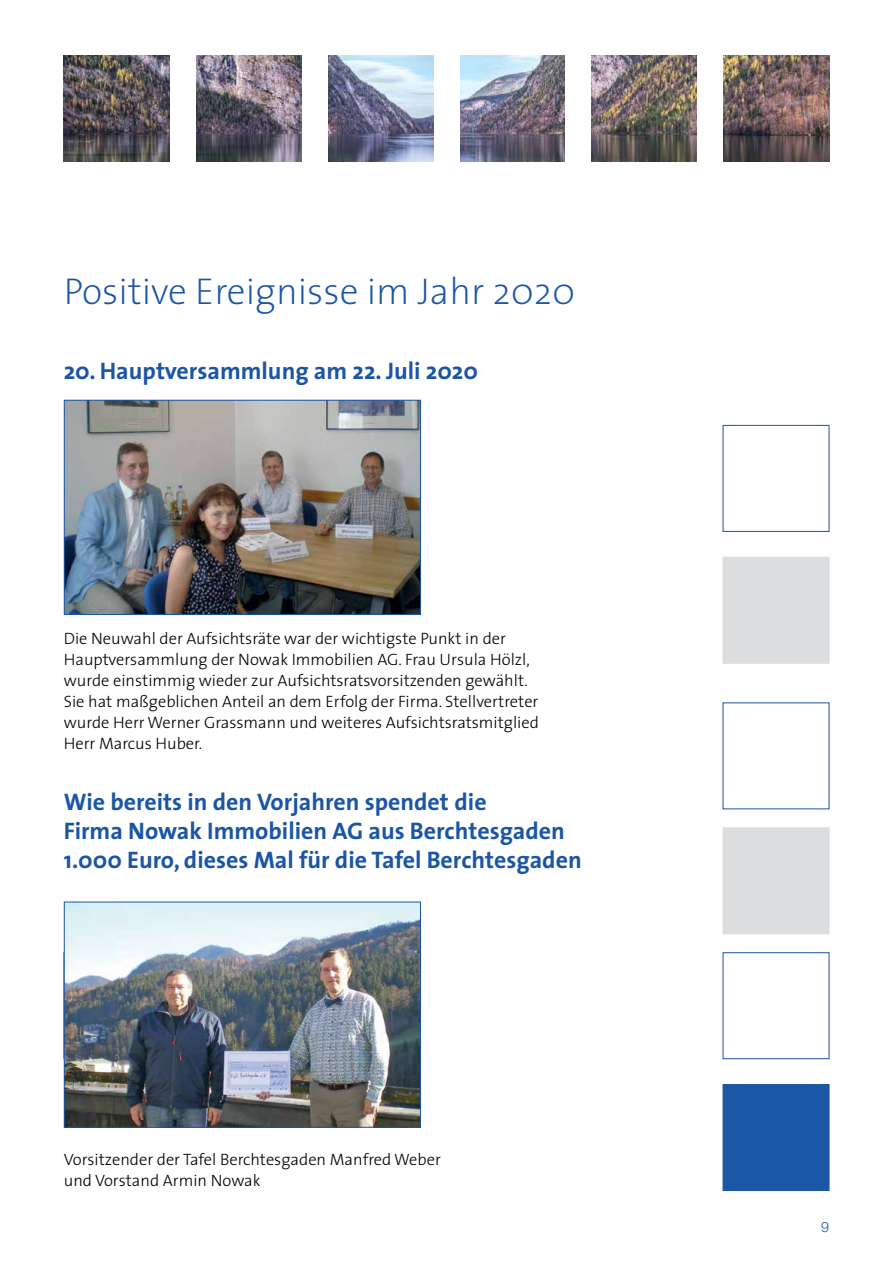
<style>
.page{position:relative;width:893px;height:1263px;background:#fff}
.page>*{position:absolute;margin:0;border:0;box-sizing:border-box;transform-origin:0 0}
.t1{font:200 37.5px "The Sans";color:#1a55a6}
.t2{font:700 24px/28.8px "The Sans";color:#1a55a6}
.t3{font:300 16.5px/21px "The Sans";color:#000}
.t4{font:300 14.25px "Helvetica Neue LT";color:#1a55a6}
</style>
<div class="page">
<div style="left:723px;top:1084px;width:106px;height:107px;background:#1a55a6"></div>
<div style="left:723px;top:952px;width:106px;height:107px;background:#fff;border:1px solid #1a55a6"></div>
<img style="left:64px;top:55px;width:765px;height:107px">
<div style="left:170px;top:45px;width:26px;height:131px;background:#fff"></div>
<div style="left:302px;top:45px;width:25px;height:131px;background:#fff"></div>
<div style="left:434px;top:45px;width:25px;height:131px;background:#fff"></div>
<div style="left:566px;top:45px;width:25px;height:131px;background:#fff"></div>
<div style="left:697px;top:45px;width:26px;height:131px;background:#fff"></div>
<div style="left:723px;top:557px;width:106px;height:106px;background:#dcddde"></div>
<div style="left:723px;top:828px;width:106px;height:106px;background:#dcddde"></div>
<img style="left:66px;top:402px;width:353px;height:211px">
<div style="left:64px;top:400px;width:357px;height:215px;border:1px solid #1a55a6"></div>
<img style="left:66px;top:903px;width:353px;height:223px">
<div style="left:64px;top:901px;width:357px;height:227px;border:1px solid #1a55a6"></div>
<h1 class="t1" style="left:64px;top:260px;width:513px">Positive Ereignisse im Jahr 2020</h1>
<h2 class="t2" style="left:64px;top:356px;width:416px">20. Hauptversammlung am 22. Juli 2020</h2>
<p class="t3" style="left:64px;top:627px;width:477px">Die Neuwahl der Aufsichtsräte war der wichtigste Punkt in der Hauptversammlung der Nowak Immobilien AG. Frau Ursula Hölzl, wurde einstimmig wieder zur Aufsichtsratsvorsitzenden gewählt.<br>Sie hat maßgeblichen Anteil an dem Erfolg der Firma. Stellvertreter wurde Herr Werner Grassmann und weiteres Aufsichtsratsmitglied Herr Marcus Huber.</p>
<h2 class="t2" style="left:64px;top:787px;width:519px">Wie bereits in den Vorjahren spendet die<br>Firma Nowak Immobilien AG aus Berchtesgaden<br>1.000 Euro, dieses Mal für die Tafel Berchtesgaden</h2>
<p class="t3" style="left:64px;top:1148px;width:379px">Vorsitzender der Tafel Berchtesgaden Manfred Weber und Vorstand Armin Nowak</p>
<p class="t4" style="left:821px;top:1219px;width:9px">9</p>
</div>
